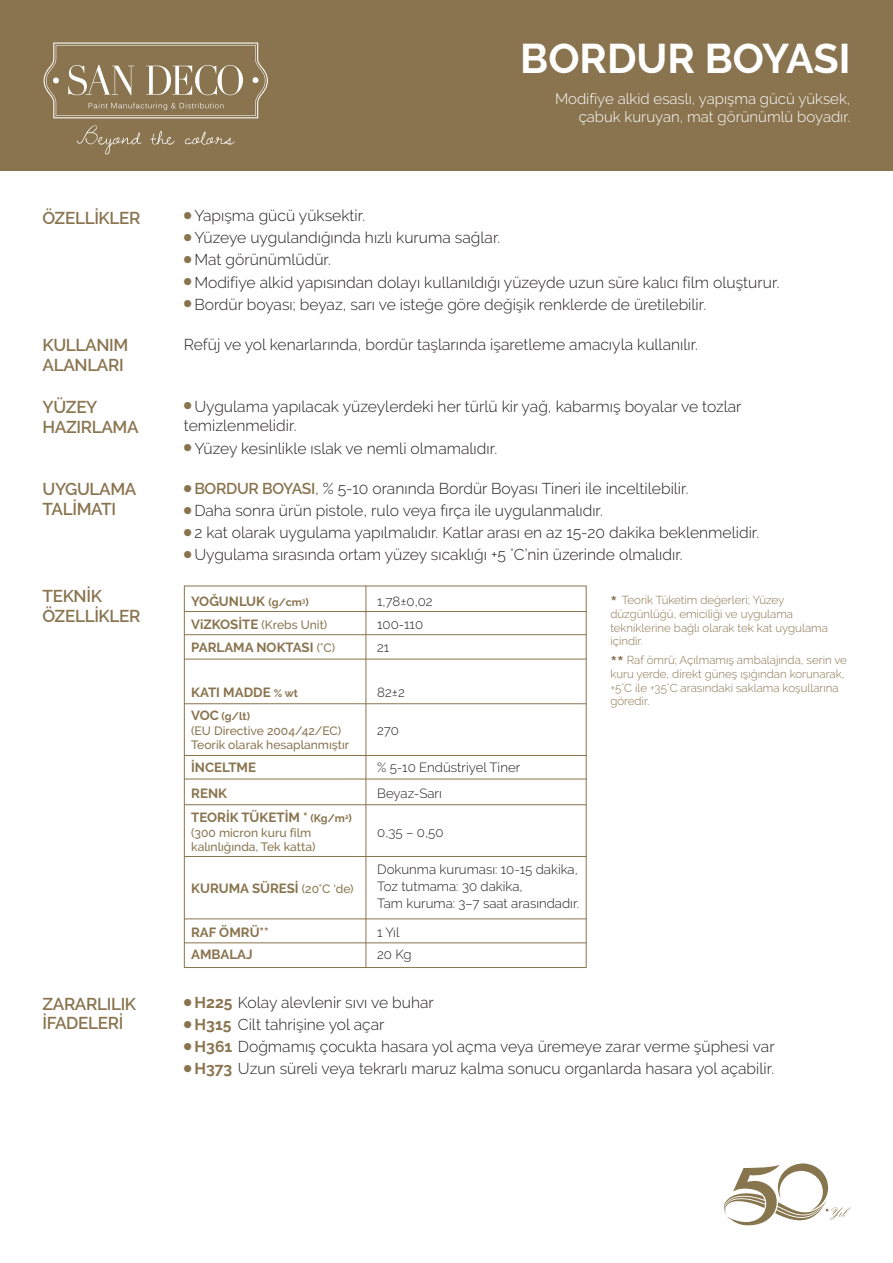
<style>
.page{position:relative;width:893px;height:1263px;background:#fff}
.page>*{position:absolute;margin:0;border:0;box-sizing:border-box;transform-origin:0 0}
.t1{font:700 41.25px "Raleway";color:#fff}
.t2{font:600 17.1px "Raleway";letter-spacing:-.02em;color:#89744f}
.t3{font:300 15.6px/20px "Raleway";color:#231f20}
.t4{font:300 15px "Raleway";color:#fff}
.t5{font:300 13.35px/17px "Raleway";color:#231f20}
.t6{font:700 13.35px "Raleway";color:#89744f}
.t7{font:500 12.15px/14.5px "Raleway";color:#89744f}
.t8{font:300 11.55px/13.8px "Raleway";color:#89744f}
.t9{font:700 10.8px "Raleway";color:#89744f}
.t10{font:700 6.3px "Raleway";color:#89744f}
.s1{color:#89744f}
.s2{font-weight:600;color:#89744f}
.s3{font-size:10.8px}
.s4{font-weight:700;font-size:13.35px}
.s5{font-weight:500;font-size:12.15px}
.s6{font-size:13.35px}
.s7{font-weight:700;font-size:19.65px}
.s8{font-weight:700;color:#89744f}
</style>
<div class="page">
<div style="left:0;top:0;width:893px;height:171px;background:#89744f"></div>
<hr style="left:184px;top:611px;width:403px;height:1px;background:#89744f">
<hr style="left:184px;top:634px;width:403px;height:1px;background:#89744f">
<hr style="left:184px;top:659px;width:403px;height:1px;background:#89744f">
<hr style="left:184px;top:703px;width:403px;height:1px;background:#89744f">
<hr style="left:184px;top:755px;width:403px;height:1px;background:#89744f">
<hr style="left:184px;top:779px;width:403px;height:1px;background:#89744f">
<hr style="left:184px;top:804px;width:403px;height:1px;background:#89744f">
<hr style="left:184px;top:856px;width:403px;height:1px;background:#89744f">
<hr style="left:184px;top:919px;width:403px;height:1px;background:#89744f">
<hr style="left:184px;top:942px;width:403px;height:1px;background:#89744f">
<hr style="left:366px;top:585px;width:1px;height:383px;background:#89744f">
<svg style="left:724px;top:1163px;width:126px;height:63px"></svg>
<svg style="left:44px;top:43px;width:224px;height:75px"></svg>
<svg style="left:77px;top:125px;width:65px;height:29px"></svg>
<svg style="left:150px;top:131px;width:25px;height:14px"></svg>
<svg style="left:185px;top:131px;width:50px;height:14px"></svg>
<p class="t1" style="left:520px;top:35px;width:332px">BORDUR BOYASI</p>
<p class="t2" style="left:43px;top:208px;width:99px">ÖZELLİKLER</p>
<p class="t4" style="left:555px;top:90px;width:297px">Modifiye alkid esaslı, yapışma gücü yüksek,</p>
<p class="t4" style="left:579px;top:108px;width:273px">çabuk kuruyan, mat görünümlü boyadır.</p>
<p class="t3" style="left:184px;top:206px;width:183px"><span class="s1">●</span> Yapışma gücü yüksektir.</p>
<p class="t3" style="left:184px;top:228px;width:318px"><span class="s1">●</span> Yüzeye uygulandığında hızlı kuruma sağlar.</p>
<p class="t3" style="left:184px;top:250px;width:149px"><span class="s1">●</span> Mat görünümlüdür.</p>
<p class="t3" style="left:184px;top:272px;width:597px"><span class="s1">●</span> Modifiye alkid yapısından dolayı kullanıldığı yüzeyde uzun süre kalıcı film oluşturur.</p>
<p class="t3" style="left:184px;top:294px;width:524px"><span class="s1">●</span> Bordür boyası; beyaz, sarı ve isteğe göre değişik renklerde de üretilebilir.</p>
<p class="t2" style="left:43px;top:335px;width:87px">KULLANIM</p>
<p class="t3" style="left:184px;top:334px;width:516px">Refüj ve yol kenarlarında, bordür taşlarında işaretleme amacıyla kullanılır.</p>
<p class="t2" style="left:43px;top:355px;width:83px">ALANLARI</p>
<p class="t2" style="left:43px;top:397px;width:57px">YÜZEY</p>
<p class="t2" style="left:43px;top:417px;width:98px">HAZIRLAMA</p>
<p class="t3" style="left:184px;top:396px;width:559px"><span class="s1">●</span> Uygulama yapılacak yüzeylerdeki her türlü kir yağ, kabarmış boyalar ve tozlar temizlenmelidir.</p>
<p class="t3" style="left:184px;top:438px;width:315px"><span class="s1">●</span> Yüzey kesinlikle ıslak ve nemli olmamalıdır.</p>
<p class="t2" style="left:43px;top:479px;width:95px">UYGULAMA</p>
<p class="t2" style="left:43px;top:499px;width:75px">TALİMATI</p>
<p class="t3" style="left:184px;top:478px;width:506px"><span class="s1">●</span> <span class="s2">BORDUR BOYASI</span>, % 5-10 oranında Bordür Boyası Tineri ile inceltilebilir.</p>
<p class="t3" style="left:184px;top:500px;width:421px"><span class="s1">●</span> Daha sonra ürün pistole, rulo veya fırça ile uygulanmalıdır.</p>
<p class="t3" style="left:184px;top:522px;width:577px"><span class="s1">●</span> 2 kat olarak uygulama yapılmalıdır. Katlar arası en az 15-20 dakika beklenmelidir.</p>
<p class="t3" style="left:184px;top:544px;width:500px"><span class="s1">●</span> Uygulama sırasında ortam yüzey sıcaklığı +5 ˚C’nin üzerinde olmalıdır.</p>
<p class="t2" style="left:43px;top:586px;width:61px">TEKNİK</p>
<p class="t2" style="left:43px;top:606px;width:99px">ÖZELLİKLER</p>
<p class="t6" style="left:191px;top:594px;width:112px">YOĞUNLUK <span class="s3">(g/cm</span></p>
<p class="t5" style="left:377px;top:593px;width:57px">1,78±0,02</p>
<p class="t10" style="left:302px;top:597px;width:8px">3<span class="s3">)</span></p>
<p class="t7" style="left:191px;top:618px;width:138px"><span class="s4">ViZKOSİTE</span> (Krebs Unit)</p>
<p class="t5" style="left:377px;top:616px;width:47px">100-110</p>
<p class="t6" style="left:191px;top:639px;width:145px">PARLAMA NOKTASI <span class="s5">(°C)</span></p>
<p class="t5" style="left:377px;top:639px;width:14px">21</p>
<p class="t6" style="left:191px;top:685px;width:108px">KATI MADDE <span class="s3">% wt</span></p>
<p class="t5" style="left:377px;top:684px;width:29px">82±2</p>
<p class="t5" style="left:377px;top:721px;width:23px">270</p>
<p class="t9" style="left:191px;top:710px;width:60px"><span class="s6">VOC</span> (g/lt)</p>
<p class="t7" style="left:191px;top:723px;width:152px">(EU Directive 2004/42/EC)</p>
<p class="t7" style="left:191px;top:737px;width:160px">Teorik olarak hesaplanmıştır</p>
<p class="t6" style="left:191px;top:759px;width:66px">İNCELTME</p>
<p class="t5" style="left:377px;top:759px;width:145px">% 5-10 Endüstriyel Tiner</p>
<p class="t6" style="left:191px;top:786px;width:37px">RENK</p>
<p class="t5" style="left:377px;top:785px;width:66px">Beyaz-Sarı</p>
<p class="t5" style="left:377px;top:824px;width:68px">0,35 – 0,50</p>
<p class="t6" style="left:191px;top:810px;width:162px">TEORİK TÜKETİM * <span class="s3">(Kg/m</span><sup>2</sup><span class="s3">)</span></p>
<p class="t7" style="left:191px;top:825px;width:126px">(300 micron kuru film kalınlığında, Tek katta)</p>
<p class="t8" style="left:610px;top:593px;width:219px"><span class="s7">*</span> Teorik Tüketim değerleri; Yüzey düzgünlüğü, emiciliği ve uygulama tekniklerine bağlı olarak tek kat uygulama içindir.</p>
<p class="t8" style="left:610px;top:653px;width:238px"><span class="s7">**</span> Raf ömrü; Açılmamış ambalajında, serin ve kuru yerde, direkt güneş ışığından korunarak, +5˚C ile +35˚C arasındaki saklama koşullarına göredir.</p>
<p class="t5" style="left:377px;top:861px;width:202px">Dokunma kuruması: 10-15 dakika,<br>Toz tutmama: 30 dakika,</p>
<p class="t5" style="left:377px;top:895px;width:204px">Tam kuruma: 3–7 saat arasındadır.</p>
<p class="t6" style="left:191px;top:881px;width:164px">KURUMA SÜRESİ <span class="s5">(20°C ‘de)</span></p>
<p class="t6" style="left:191px;top:924px;width:79px">RAF ÖMRÜ**</p>
<p class="t5" style="left:377px;top:923px;width:24px">1 Yıl</p>
<p class="t6" style="left:191px;top:947px;width:63px">AMBALAJ</p>
<p class="t5" style="left:377px;top:946px;width:36px">20 Kg</p>
<p class="t2" style="left:43px;top:994px;width:95px">ZARARLILIK</p>
<p class="t2" style="left:43px;top:1014px;width:82px">İFADELERİ</p>
<p class="t3" style="left:184px;top:993px;width:251px"><span class="s1">●</span> <span class="s8">H225</span> Kolay alevlenir sıvı ve buhar</p>
<p class="t3" style="left:184px;top:1015px;width:202px"><span class="s1">●</span> <span class="s8">H315</span> Cilt tahrişine yol açar</p>
<p class="t3" style="left:184px;top:1037px;width:592px"><span class="s1">●</span> <span class="s8">H361</span> Doğmamış çocukta hasara yol açma veya üremeye zarar verme şüphesi var</p>
<p class="t3" style="left:184px;top:1059px;width:592px"><span class="s1">●</span> <span class="s8">H373</span> Uzun süreli veya tekrarlı maruz kalma sonucu organlarda hasara yol açabilir.</p>
</div>
